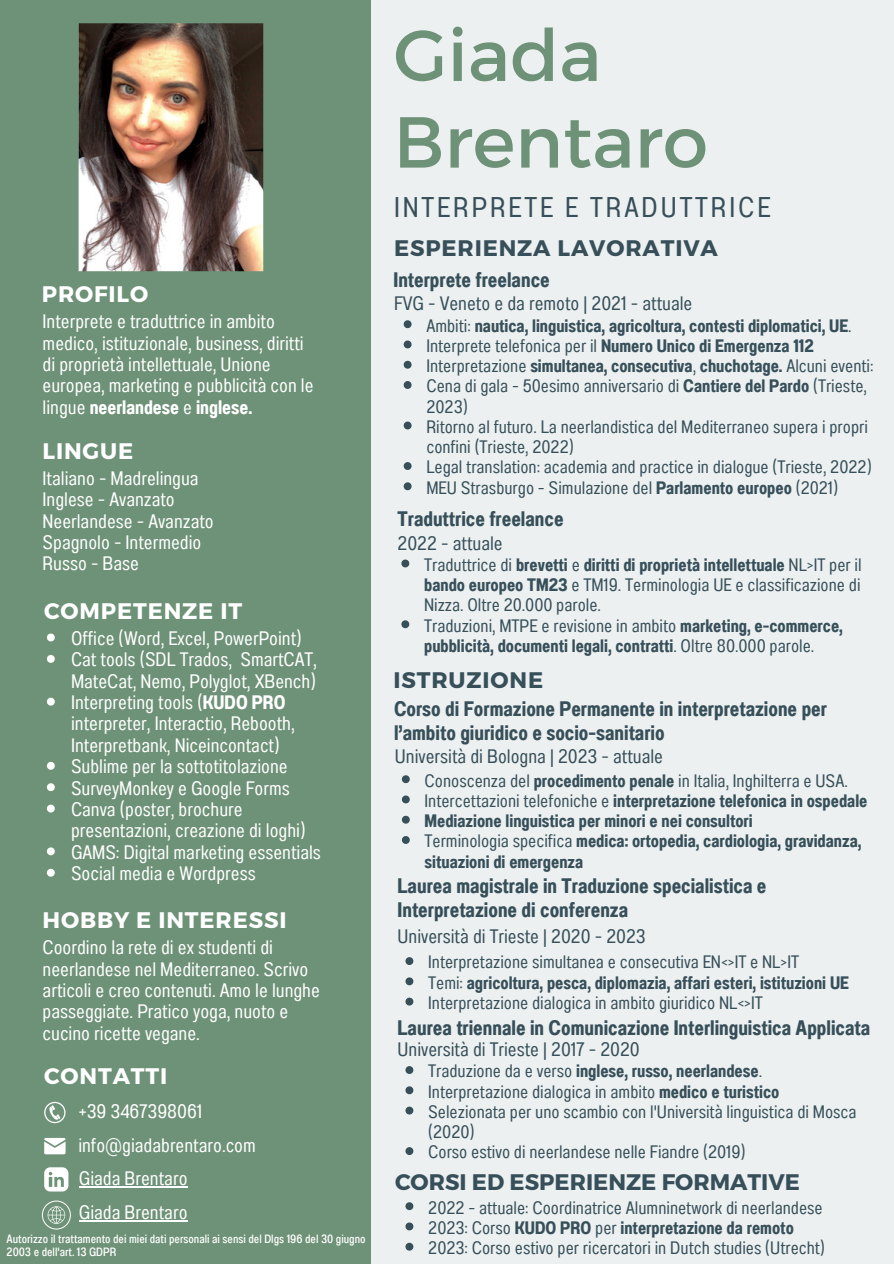
<style>
.page{position:relative;width:894px;height:1264px;background:#fff}
.page>*{position:absolute;margin:0;border:0;box-sizing:border-box;transform-origin:0 0}
.t1{font:72px/86.7px "Montserrat";color:#6e9277}
.t2{font:28.5px "Anantason Wd 62";letter-spacing:.105em;color:#374f59}
.t3{font:700 22.5px "Montserrat";letter-spacing:.04em;color:#fff}
.t4{font:700 22.5px "Montserrat";letter-spacing:.04em;color:#374f59}
.t5{font:700 22.5px "Montserrat";color:#374f59}
.t6{font:21px/23.7px "Anantason Bold Wd 62";color:#374f59}
.t7{font:19.5px/21.3px "Anantason Wd 62";color:#fff}
.t8{font:19.5px "Anantason Wd 62";color:#374f59}
.t9{font:18px/20.2px "Anantason Wd 62";color:#374f59}
.t10{font:18px/20.2px "Anantason Bold Wd 62";color:#374f59}
.t11{font:12px/13px "Anantason Medium Wd 62";color:#fff}
.s1{font-family:"Anantason Bold Wd 62"}
.s2{font-family:"Anantason Wd 62"}
</style>
<div class="page">
<div style="left:0;top:0;width:893px;height:1263px;background:#ecf0f1"></div>
<div style="left:0;top:0;width:370px;height:1263px;background:#6e9277"></div>
<img style="left:78px;top:23px;width:186px;height:249px">
<svg style="left:47px;top:633px;width:8px;height:8px"></svg>
<svg style="left:47px;top:655px;width:8px;height:8px"></svg>
<svg style="left:47px;top:697px;width:8px;height:8px"></svg>
<svg style="left:47px;top:762px;width:8px;height:7px"></svg>
<svg style="left:47px;top:783px;width:8px;height:8px"></svg>
<svg style="left:47px;top:804px;width:8px;height:8px"></svg>
<svg style="left:47px;top:847px;width:8px;height:8px"></svg>
<svg style="left:47px;top:868px;width:8px;height:8px"></svg>
<svg style="left:405px;top:957px;width:8px;height:8px"></svg>
<svg style="left:405px;top:977px;width:8px;height:8px"></svg>
<svg style="left:405px;top:997px;width:8px;height:8px"></svg>
<svg style="left:405px;top:1066px;width:8px;height:7px"></svg>
<svg style="left:405px;top:1086px;width:8px;height:8px"></svg>
<svg style="left:405px;top:1106px;width:8px;height:8px"></svg>
<svg style="left:405px;top:1147px;width:8px;height:7px"></svg>
<svg style="left:405px;top:1202px;width:8px;height:8px"></svg>
<svg style="left:405px;top:1222px;width:8px;height:8px"></svg>
<svg style="left:405px;top:1242px;width:8px;height:8px"></svg>
<svg style="left:401px;top:559px;width:8px;height:8px"></svg>
<svg style="left:401px;top:620px;width:8px;height:8px"></svg>
<svg style="left:403px;top:320px;width:8px;height:8px"></svg>
<svg style="left:403px;top:340px;width:8px;height:8px"></svg>
<svg style="left:403px;top:361px;width:8px;height:7px"></svg>
<svg style="left:403px;top:381px;width:8px;height:8px"></svg>
<svg style="left:403px;top:421px;width:8px;height:8px"></svg>
<svg style="left:403px;top:462px;width:8px;height:8px"></svg>
<svg style="left:403px;top:482px;width:8px;height:8px"></svg>
<svg style="left:44px;top:1101px;width:22px;height:22px"></svg>
<svg style="left:44px;top:1137px;width:22px;height:17px"></svg>
<svg style="left:44px;top:1167px;width:24px;height:24px"></svg>
<hr style="left:79px;top:1186px;width:108px;height:1px;background:#fff">
<svg style="left:402px;top:775px;width:7px;height:8px"></svg>
<svg style="left:402px;top:795px;width:7px;height:8px"></svg>
<svg style="left:402px;top:815px;width:7px;height:8px"></svg>
<svg style="left:402px;top:836px;width:7px;height:8px"></svg>
<svg style="left:42px;top:1200px;width:29px;height:29px"></svg>
<hr style="left:79px;top:1220px;width:108px;height:1px;background:#fff">
<h3 class="t3" style="left:42px;top:279px;width:108px">PROFILO</h3>
<h5 class="t7" style="left:43px;top:311px;width:272px">Interprete e traduttrice in ambito medico, istituzionale, business, diritti di proprietà intellettuale, Unione europea, marketing e pubblicità con le lingue <span class="s1">neerlandese</span> e <span class="s1">inglese.</span></h5>
<h3 class="t3" style="left:43px;top:436px;width:92px">LINGUE</h3>
<p class="t7" style="left:43px;top:467px;width:172px">Italiano - Madrelingua<br>Inglese - Avanzato<br>Neerlandese - Avanzato<br>Spagnolo - Intermedio<br>Russo - Base</p>
<p class="t3" style="left:44px;top:596px;width:199px">COMPETENZE IT</p>
<p class="t7" style="left:71px;top:627px;width:232px">Office (Word, Excel, PowerPoint)</p>
<p class="t7" style="left:71px;top:648px;width:247px">Cat tools (SDL Trados, SmartCAT,<br>MateCat, Nemo, Polyglot, XBench)</p>
<p class="t7" style="left:71px;top:691px;width:225px">Interpreting tools (<span class="s1">KUDO PRO </span>interpreter, Interactio, Rebooth,<br>Interpretbank, Niceincontact)</p>
<p class="t7" style="left:71px;top:755px;width:218px">Sublime per la sottotitolazione</p>
<p class="t7" style="left:71px;top:777px;width:220px">SurveyMonkey e Google Forms</p>
<p class="t7" style="left:71px;top:798px;width:236px">Canva (poster, brochure presentazioni, creazione di loghi)</p>
<h3 class="t7" style="left:71px;top:841px;width:251px">GAMS: Digital marketing essentials</h3>
<h5 class="t7" style="left:71px;top:862px;width:186px">Social media e Wordpress</h5>
<p class="t3" style="left:43px;top:905px;width:245px">HOBBY E INTERESSI</p>
<p class="t7" style="left:43px;top:936px;width:279px">Coordino la rete di ex studenti di neerlandese nel Mediterraneo. Scrivo articoli e creo contenuti. Amo le lunghe passeggiate. Pratico yoga, nuoto e cucino ricette vegane.</p>
<h4 class="t3" style="left:44px;top:1061px;width:124px">CONTATTI</h4>
<p class="t7" style="left:78px;top:1100px;width:126px">+39 3467398061</p>
<p class="t7" style="left:78px;top:1134px;width:179px">info@giadabrentaro.com</p>
<p class="t7" style="left:79px;top:1167px;width:110px">Giada Brentaro</p>
<p class="t7" style="left:79px;top:1201px;width:110px">Giada Brentaro</p>
<h5 class="t11" style="left:7px;top:1232px;width:360px">Autorizzo il trattamento dei miei dati personali ai sensi del Dlgs 196 del 30 giugno<br>2003 e dell'art. 13 GDPR</h5>
<h3 class="t1" style="left:393px;top:8px;width:316px">Giada<br>Brentaro</h3>
<h5 class="t2" style="left:394px;top:190px;width:378px">INTERPRETE E TRADUTTRICE</h5>
<p class="t4" style="left:394px;top:233px;width:325px">ESPERIENZA LAVORATIVA</p>
<h4 class="t6" style="left:393px;top:268px;width:158px">Interprete freelance</h4>
<h5 class="t10" style="left:426px;top:315px;width:426px"><span class="s2">Ambiti:</span> nautica, linguistica, agricoltura, contesti diplomatici, UE<span class="s2">.</span></h5>
<p class="t9" style="left:426px;top:335px;width:389px">Interprete telefonica per il <span class="s1">Numero Unico di Emergenza 112</span></p>
<p class="t10" style="left:426px;top:356px;width:448px"><span class="s2">Interpretazione</span> simultanea, consecutiva<span class="s2">,</span> chuchotage. <span class="s2">Alcuni eventi:</span></p>
<h3 class="t9" style="left:426px;top:376px;width:442px">Cena di gala - 50esimo anniversario di <span class="s1">Cantiere del Pardo</span> (Trieste,<br>2023)</h3>
<h4 class="t9" style="left:426px;top:416px;width:443px">Ritorno al futuro. La neerlandistica del Mediterraneo supera i propri confini (Trieste, 2022)</h4>
<h5 class="t9" style="left:426px;top:457px;width:446px">Legal translation: academia and practice in dialogue (Trieste, 2022)</h5>
<p class="t9" style="left:426px;top:477px;width:413px">MEU Strasburgo - Simulazione del <span class="s1">Parlamento europeo</span> (2021)</p>
<p class="t8" style="left:394px;top:292px;width:300px">FVG - Veneto e da remoto | 2021 - attuale</p>
<p class="t6" style="left:397px;top:507px;width:167px">Traduttrice freelance</p>
<p class="t9" style="left:424px;top:554px;width:439px;text-align:justify">Traduttrice di <span class="s1">brevetti</span> e <span class="s1">diritti di proprietà intellettuale</span> NL&gt;IT per il <span class="s1">bando europeo TM23</span> e TM19. Terminologia UE e classificazione di Nizza. Oltre 20.000 parole.</p>
<p class="t10" style="left:424px;top:615px;width:420px"><span class="s2">Traduzioni, MTPE e revisione in ambito</span> marketing, e-commerce, pubblicità, documenti legali, contratti<span class="s2">. Oltre 80.000 parole.</span></p>
<p class="t8" style="left:397px;top:531px;width:107px">2022 - attuale</p>
<h3 class="t4" style="left:393px;top:665px;width:151px">ISTRUZIONE</h3>
<p class="t6" style="left:394px;top:696px;width:434px">Corso di Formazione Permanente in interpretazione per l’ambito giuridico e socio-sanitario</p>
<p class="t8" style="left:395px;top:745px;width:269px">Università di Bologna | 2023 - attuale</p>
<p class="t9" style="left:424px;top:770px;width:424px">Conoscenza del <span class="s1">procedimento penale</span> in Italia, Inghilterra e USA.</p>
<h4 class="t10" style="left:424px;top:790px;width:444px"><span class="s2">Intercettazioni telefoniche e</span> interpretazione telefonica in ospedale</h4>
<h5 class="t10" style="left:424px;top:810px;width:329px">Mediazione linguistica per minori e nei consultori</h5>
<p class="t10" style="left:424px;top:831px;width:438px"><span class="s2">Terminologia specifica</span> medica: ortopedia, cardiologia, gravidanza, situazioni di emergenza</p>
<h5 class="t6" style="left:397px;top:874px;width:370px">Laurea magistrale in Traduzione specialistica e<br>Interpretazione di conferenza</h5>
<p class="t9" style="left:428px;top:952px;width:372px">Interpretazione simultanea e consecutiva EN&lt;&gt;IT e NL&gt;IT</p>
<h5 class="t10" style="left:428px;top:972px;width:422px"><span class="s2">Temi:</span> agricoltura, pesca, diplomazia, affari esteri, istituzioni UE</h5>
<p class="t9" style="left:428px;top:992px;width:336px">Interpretazione dialogica in ambito giuridico NL&lt;&gt;IT</p>
<h5 class="t6" style="left:397px;top:1015px;width:474px">Laurea triennale in Comunicazione Interlinguistica Applicata</h5>
<p class="t8" style="left:397px;top:1037px;width:243px">Università di Trieste | 2017 - 2020</p>
<h5 class="t10" style="left:428px;top:1061px;width:335px"><span class="s2">Traduzione da e verso</span> inglese, russo, neerlandese<span class="s2">.</span></h5>
<p class="t9" style="left:428px;top:1081px;width:352px">Interpretazione dialogica in ambito <span class="s1">medico e turistico</span></p>
<h1 class="t9" style="left:428px;top:1101px;width:430px">Selezionata per uno scambio con l'Università linguistica di Mosca (2020)</h1>
<h2 class="t9" style="left:428px;top:1142px;width:319px">Corso estivo di neerlandese nelle Fiandre (2019)</h2>
<h3 class="t5" style="left:395px;top:1167px;width:406px">CORSI ED ESPERIENZE FORMATIVE</h3>
<h4 class="t9" style="left:428px;top:1197px;width:396px">2022 - attuale: Coordinatrice Alumninetwork di neerlandese</h4>
<h5 class="t10" style="left:428px;top:1217px;width:367px"><span class="s2">2023: Corso</span> KUDO PRO <span class="s2">per</span> interpretazione da remoto</h5>
<p class="t9" style="left:428px;top:1237px;width:398px">2023: Corso estivo per ricercatori in Dutch studies (Utrecht)</p>
<p class="t8" style="left:397px;top:924px;width:249px">Università di Trieste | 2020 - 2023</p>
</div>
